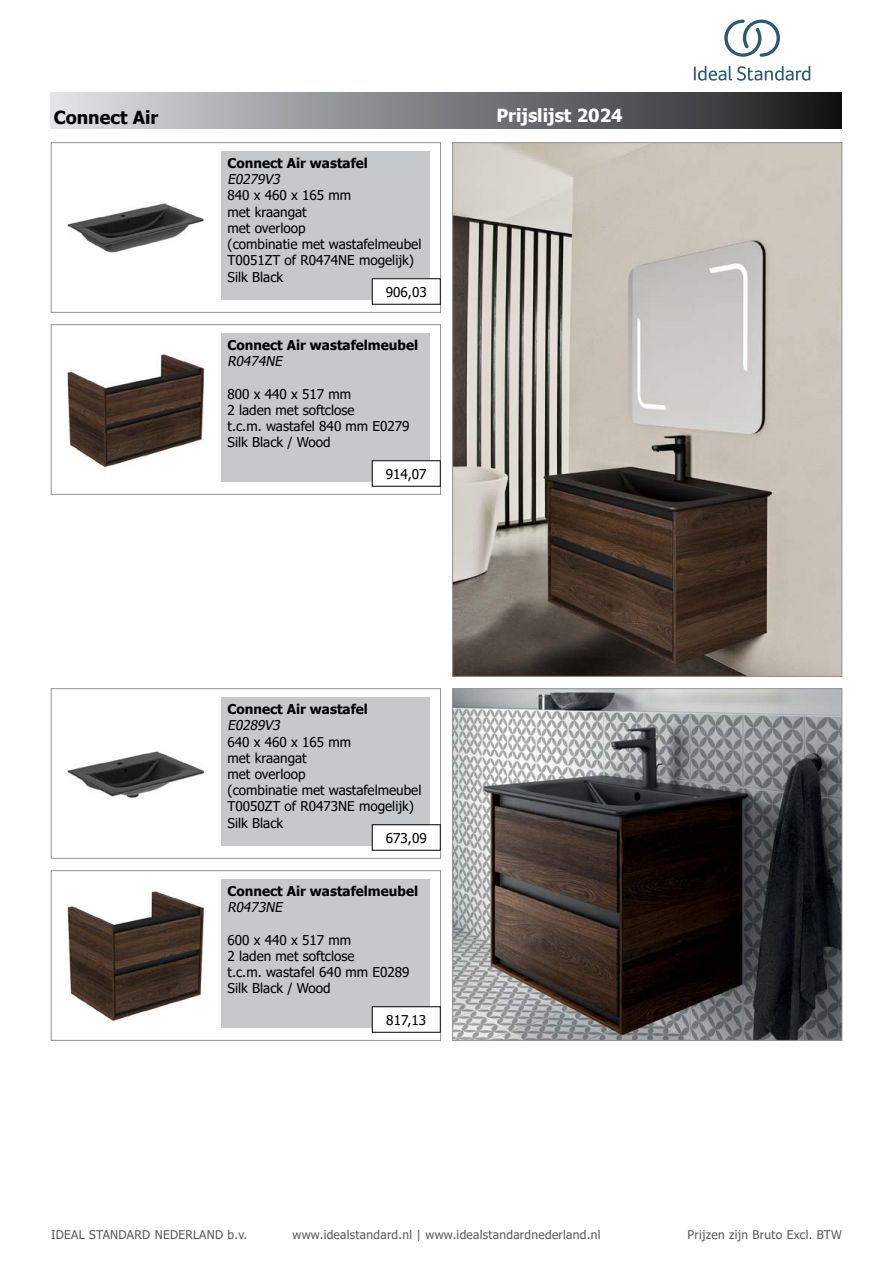
<style>
.page{position:relative;width:893px;height:1263px;background:#fff}
.page>*{position:absolute;margin:0;border:0;box-sizing:border-box;transform-origin:0 0}
.t1{font:700 18px "Tahoma";color:#fff}
.t2{font:700 18px "Tahoma";color:#000}
.t3{font:13.5px/16.2px "Tahoma";color:#000}
.t4{font:700 13.5px "Tahoma";color:#000}
.t5{font:italic 13.5px "Tahoma";color:#000}
.t6{font:12px "Tahoma";letter-spacing:.025em;color:#58595b}
</style>
<div class="page">
<div style="left:51px;top:92px;width:791px;height:37px;background:linear-gradient(to right,#dee1e3,#1a1a1b)"></div>
<div style="left:51px;top:688px;width:390px;height:170px;border:1px solid #939598"></div>
<div style="left:51px;top:142px;width:390px;height:171px;border:1px solid #939598"></div>
<img style="left:67px;top:203px;width:137px;height:50px">
<div style="left:221px;top:151px;width:209px;height:149px;background:#c7c8ca"></div>
<img style="left:67px;top:751px;width:138px;height:47px">
<div style="left:221px;top:697px;width:209px;height:149px;background:#c7c8ca"></div>
<div style="left:51px;top:324px;width:390px;height:171px;border:1px solid #939598"></div>
<img style="left:67px;top:354px;width:137px;height:115px">
<div style="left:221px;top:333px;width:209px;height:149px;background:#c7c8ca"></div>
<div style="left:51px;top:870px;width:390px;height:170px;border:1px solid #939598"></div>
<img style="left:67px;top:891px;width:137px;height:130px">
<div style="left:221px;top:879px;width:209px;height:149px;background:#c7c8ca"></div>
<img style="left:454px;top:690px;width:386px;height:348px">
<div style="left:452px;top:688px;width:390px;height:352px;border:1px solid #939598"></div>
<img style="left:454px;top:144px;width:386px;height:530px">
<div style="left:372px;top:279px;width:68px;height:25px;background:#fff"></div>
<div style="left:372px;top:825px;width:68px;height:25px;background:#fff"></div>
<div style="left:372px;top:824px;width:68px;height:26px;border:1px solid #000"></div>
<div style="left:372px;top:461px;width:68px;height:25px;background:#fff"></div>
<div style="left:372px;top:460px;width:68px;height:26px;border:1px solid #000"></div>
<div style="left:372px;top:1007px;width:68px;height:25px;background:#fff"></div>
<div style="left:372px;top:1006px;width:68px;height:26px;border:1px solid #000"></div>
<svg style="left:694px;top:66px;width:116px;height:15px"></svg>
<svg style="left:724px;top:20px;width:56px;height:37px"></svg>
<h1 class="t2" style="left:54px;top:105px;width:106px">Connect Air</h1>
<p class="t4" style="left:227px;top:154px;width:142px">Connect Air wastafel</p>
<p class="t5" style="left:227px;top:170px;width:57px">E0279V3</p>
<p class="t3" style="left:227px;top:188px;width:195px">840 x 460 x 165 mm<br>met kraangat<br>met overloop<br>(combinatie met wastafelmeubel<br>T0051ZT of R0474NE mogelijk)<br>Silk Black</p>
<p class="t3" style="left:386px;top:284px;width:42px">906,03</p>
<p class="t4" style="left:227px;top:336px;width:192px">Connect Air wastafelmeubel</p>
<p class="t5" style="left:227px;top:352px;width:59px">R0474NE</p>
<p class="t3" style="left:227px;top:386px;width:184px">800 x 440 x 517 mm<br>2 laden met softclose<br>t.c.m. wastafel 840 mm E0279<br>Silk Black / Wood</p>
<p class="t3" style="left:386px;top:466px;width:42px">914,07</p>
<h1 class="t1" style="left:496px;top:103px;width:128px">Prijslijst 2024</h1>
<p class="t4" style="left:227px;top:700px;width:142px">Connect Air wastafel</p>
<p class="t5" style="left:227px;top:716px;width:57px">E0289V3</p>
<p class="t3" style="left:227px;top:734px;width:195px">640 x 460 x 165 mm<br>met kraangat<br>met overloop<br>(combinatie met wastafelmeubel<br>T0050ZT of R0473NE mogelijk)<br>Silk Black</p>
<p class="t3" style="left:386px;top:830px;width:42px">673,09</p>
<p class="t4" style="left:227px;top:882px;width:192px">Connect Air wastafelmeubel</p>
<p class="t5" style="left:227px;top:898px;width:59px">R0473NE</p>
<p class="t3" style="left:227px;top:932px;width:184px">600 x 440 x 517 mm<br>2 laden met softclose<br>t.c.m. wastafel 640 mm E0289<br>Silk Black / Wood</p>
<p class="t3" style="left:386px;top:1012px;width:41px">817,13</p>
<p class="t6" style="left:51px;top:1227px;width:198px">IDEAL STANDARD NEDERLAND b.v.</p>
<p class="t6" style="left:292px;top:1227px;width:309px">www.idealstandard.nl | www.idealstandardnederland.nl</p>
<p class="t6" style="left:688px;top:1227px;width:156px">Prijzen zijn Bruto Excl. BTW</p>
</div>
